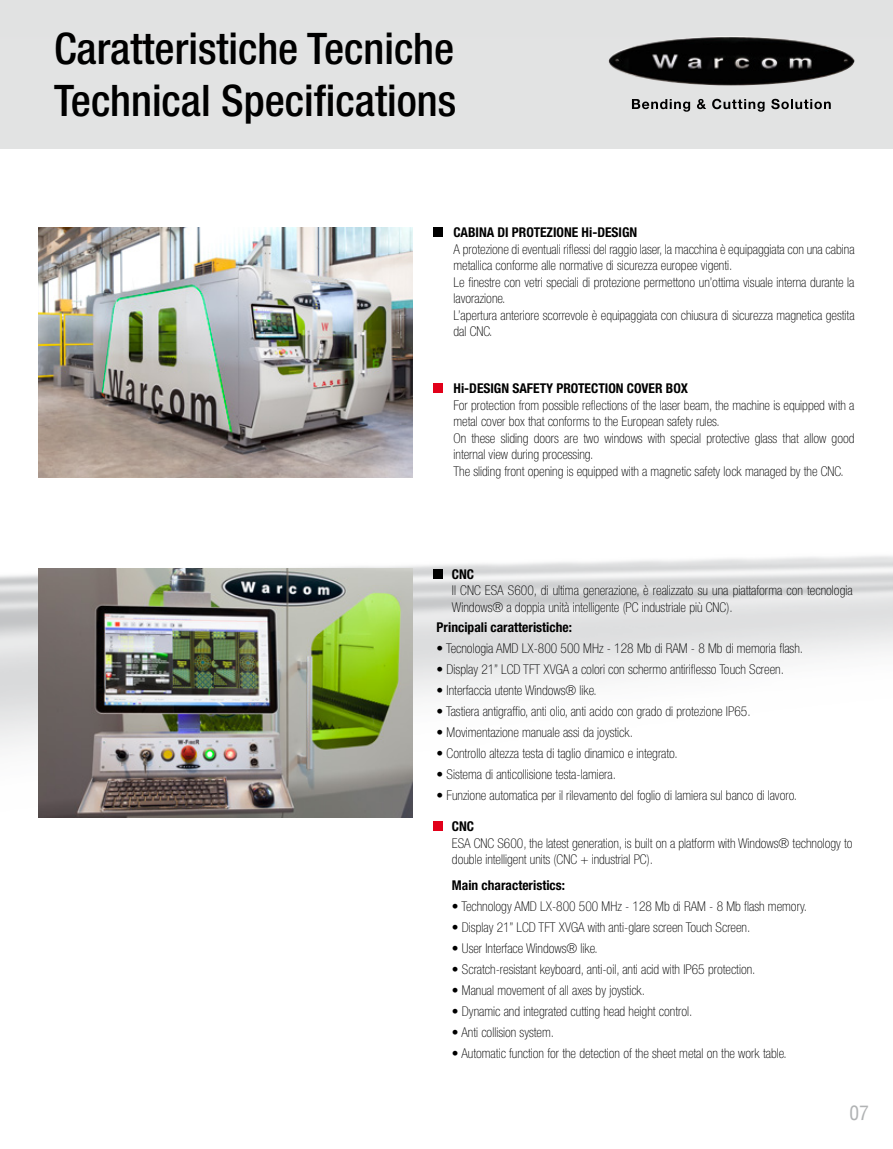
<style>
.page{position:relative;width:893px;height:1149px;background:#fff}
.page>*{position:absolute;margin:0;border:0;box-sizing:border-box;transform-origin:0 0}
.t1{font:500 condensed 43.5px/52.2px "Helvetica Neue LT";color:#000}
.t2{font:condensed 19.5px "Helvetica";color:#b1b3b4}
.t3{font:100 condensed 13.5px/16.5px "Helvetica Neue LT Std";color:#000}
.t4{font:700 condensed 13.5px "Helvetica Neue LT Std";color:#000}
</style>
<div class="page">
<img style="left:0;top:227px;width:893px;height:604px">
<div style="left:0;top:0;width:893px;height:149px;background:#e2e3e3"></div>
<svg style="left:632px;top:99px;width:58px;height:13px"></svg>
<svg style="left:697px;top:99px;width:9px;height:10px"></svg>
<svg style="left:712px;top:99px;width:53px;height:13px"></svg>
<svg style="left:771px;top:99px;width:60px;height:10px"></svg>
<img style="left:608px;top:36px;width:246px;height:49px">
<div style="left:434px;top:383px;width:9px;height:9px;background:#e2001a"></div>
<div style="left:434px;top:821px;width:9px;height:9px;background:#e2001a"></div>
<div style="left:434px;top:569px;width:9px;height:9px;background:#000"></div>
<img style="left:38px;top:568px;width:374px;height:249px">
<div style="left:434px;top:227px;width:9px;height:10px;background:#000"></div>
<img style="left:38px;top:227px;width:374px;height:250px">
<h1 class="t1" style="left:54px;top:22px;width:404px">Caratteristiche Tecniche<br>Technical Specifications</h1>
<p class="t4" style="left:453px;top:224px;width:185px">CABINA DI PROTEZIONE Hi-DESIGN</p>
<p class="t3" style="left:453px;top:241px;width:403px">A protezione di eventuali riflessi del raggio laser, la macchina è equipaggiata con una cabina metallica conforme alle normative di sicurezza europee vigenti.<br>Le finestre con vetri speciali di protezione permettono un’ottima visuale interna durante la lavorazione.<br>L’apertura anteriore scorrevole è equipaggiata con chiusura di sicurezza magnetica gestita dal CNC.</p>
<p class="t4" style="left:453px;top:380px;width:236px">Hi-DESIGN SAFETY PROTECTION COVER BOX</p>
<p class="t3" style="left:453px;top:396px;width:403px">For protection from possible reflections of the laser beam, the machine is equipped with a metal cover box that conforms to the European safety rules.<br>On these sliding doors are two windows with special protective glass that allow good internal view during processing.<br>The sliding front opening is equipped with a magnetic safety lock managed by the CNC.</p>
<p class="t4" style="left:452px;top:565px;width:24px">CNC</p>
<p class="t3" style="left:452px;top:582px;width:402px">Il CNC ESA S600, di ultima generazione, è realizzato su una piattaforma con tecnologia<br>Windows® a doppia unità intelligente (PC industriale più CNC).</p>
<p class="t4" style="left:437px;top:618px;width:137px">Principali caratteristiche:</p>
<p class="t3" style="left:437px;top:639px;width:368px">• Tecnologia AMD LX-800 500 MHz - 128 Mb di RAM - 8 Mb di memoria flash.</p>
<p class="t3" style="left:437px;top:660px;width:349px">• Display 21” LCD TFT XVGA a colori con schermo antiriflesso Touch Screen.</p>
<p class="t3" style="left:437px;top:681px;width:162px">• Interfaccia utente Windows® like.</p>
<p class="t3" style="left:437px;top:702px;width:315px">• Tastiera antigraffio, anti olio, anti acido con grado di protezione IP65.</p>
<p class="t3" style="left:437px;top:723px;width:198px">• Movimentazione manuale assi da joystick.</p>
<p class="t3" style="left:437px;top:744px;width:242px">• Controllo altezza testa di taglio dinamico e integrato.</p>
<p class="t3" style="left:437px;top:765px;width:181px">• Sistema di anticollisione testa-lamiera.</p>
<p class="t3" style="left:437px;top:786px;width:362px">• Funzione automatica per il rilevamento del foglio di lamiera sul banco di lavoro.</p>
<p class="t4" style="left:452px;top:817px;width:24px">CNC</p>
<p class="t3" style="left:452px;top:834px;width:402px">ESA CNC S600, the latest generation, is built on a platform with Windows® technology to double intelligent units (CNC + industrial PC).</p>
<p class="t4" style="left:452px;top:876px;width:115px">Main characteristics:</p>
<p class="t3" style="left:452px;top:897px;width:357px">• Technology AMD LX-800 500 MHz - 128 Mb di RAM - 8 Mb flash memory.</p>
<p class="t3" style="left:452px;top:918px;width:300px">• Display 21” LCD TFT XVGA with anti-glare screen Touch Screen.</p>
<p class="t3" style="left:452px;top:939px;width:147px">• User Interface Windows® like.</p>
<p class="t3" style="left:452px;top:960px;width:305px">• Scratch-resistant keyboard, anti-oil, anti acid with IP65 protection.</p>
<p class="t3" style="left:452px;top:981px;width:195px">• Manual movement of all axes by joystick.</p>
<p class="t3" style="left:452px;top:1002px;width:242px">• Dynamic and integrated cutting head height control.</p>
<p class="t3" style="left:452px;top:1023px;width:104px">• Anti collision system.</p>
<p class="t3" style="left:452px;top:1044px;width:336px">• Automatic function for the detection of the sheet metal on the work table.</p>
<h2 class="t2" style="left:849px;top:1099px;width:21px">07</h2>
</div>
